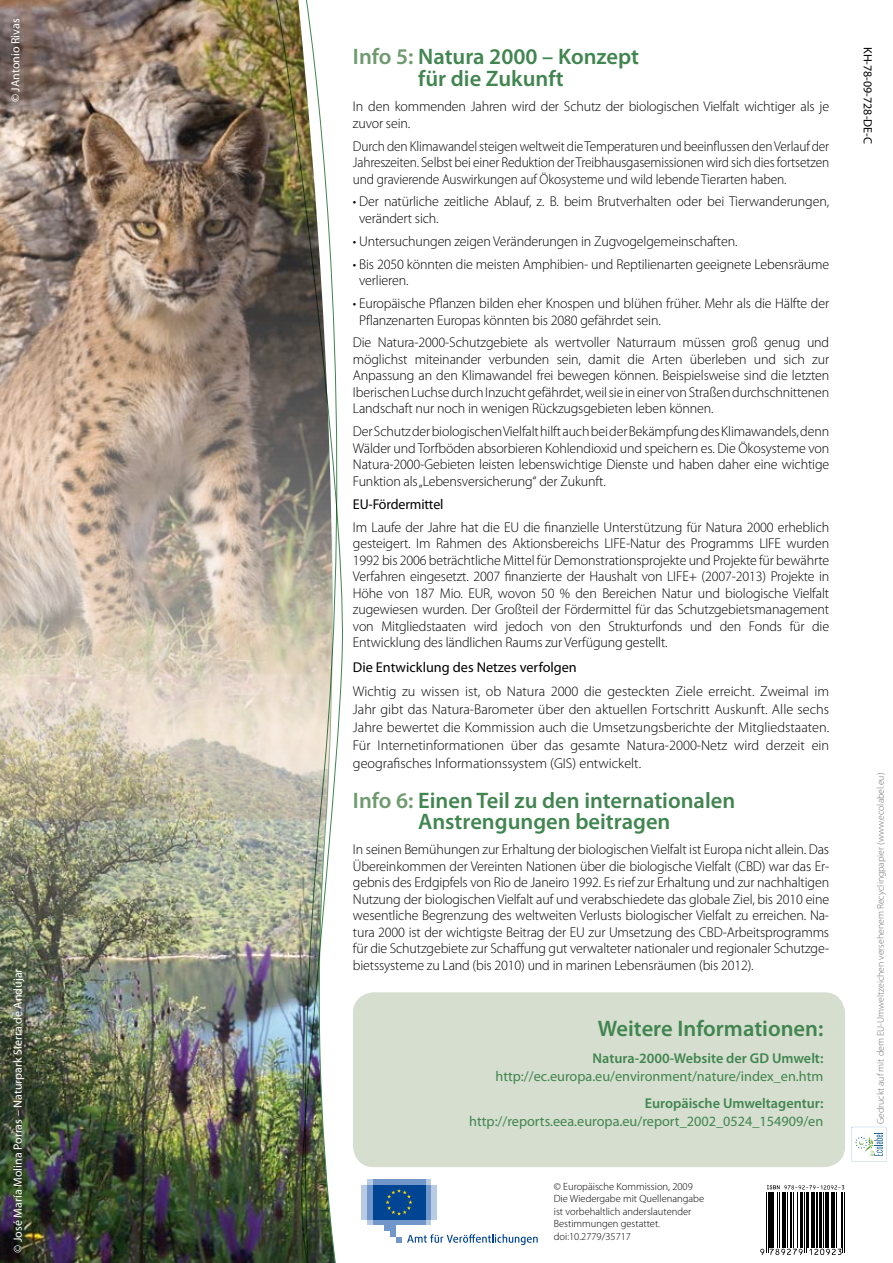
<style>
.page{position:relative;width:893px;height:1263px;background:#fff}
.page>*{position:absolute;margin:0;border:0;box-sizing:border-box;transform-origin:0 0}
.t1{font:600 22.5px/22.5px "Myriad Pro";color:#418550;text-align:center}
.t2{font:300 14.25px/16.5px "Myriad Pro";letter-spacing:-.01em;color:#000;text-align:justify}
.t3{font:300 14.25px/16.5px "Myriad Pro";letter-spacing:-.01em;color:#000;text-align:justify;scale:.94 1}
.t4{font:14.25px "Myriad Pro";color:#418550}
.t5{font:600 14.25px "Myriad Pro";color:#418550}
.t6{font:14.25px "Myriad Pro";color:#000}
.t7{font:12px "Myriad Pro";color:#fff}
.t8{font:12px "Myriad Pro";color:#000}
.t9{font:300 10.5px/12.6px "Myriad Pro";color:#000}
.t10{font:300 9.75px "Myriad Pro";color:#707173}
.s1{color:#6f9a6e}
</style>
<div class="page">
<div style="left:353px;top:992px;width:492px;height:175px;background:#d5decf;border-radius:21px"></div>
<img style="left:0;top:819px;width:273px;height:444px">
<img style="left:0;top:0;width:273px;height:819px">
<img style="left:273px;top:0;width:70px;height:1263px">
<svg style="left:852px;top:1127px;width:34px;height:35px"></svg>
<svg style="left:367px;top:1219px;width:64px;height:6px"></svg>
<svg style="left:367px;top:1179px;width:64px;height:6px"></svg>
<div style="left:373px;top:1179px;width:52px;height:6px;background:#7197ca"></div>
<div style="left:373px;top:1219px;width:52px;height:6px;background:#7197ca"></div>
<div style="left:425px;top:1185px;width:6px;height:34px;background:#7197ca"></div>
<div style="left:431px;top:1185px;width:6px;height:34px;background:#b8cbe4"></div>
<div style="left:367px;top:1185px;width:6px;height:34px;background:#7197ca"></div>
<div style="left:361px;top:1185px;width:6px;height:34px;background:#b8cbe4"></div>
<div style="left:385px;top:1219px;width:11px;height:12px;background:#7197ca"></div>
<div style="left:390px;top:1219px;width:6px;height:18px;background:#7197ca"></div>
<div style="left:373px;top:1185px;width:52px;height:34px;background:#004494"></div>
<svg style="left:385px;top:1189px;width:27px;height:26px"></svg>
<svg style="left:396px;top:1234px;width:142px;height:11px"></svg>
<hr style="left:766px;top:1193px;width:1px;height:60px;background:#000">
<hr style="left:768px;top:1193px;width:1px;height:60px;background:#000">
<hr style="left:769px;top:1193px;width:3px;height:55px;background:#000">
<hr style="left:773px;top:1193px;width:1px;height:55px;background:#000">
<hr style="left:777px;top:1193px;width:1px;height:55px;background:#000">
<hr style="left:779px;top:1193px;width:1px;height:55px;background:#000">
<hr style="left:782px;top:1193px;width:1px;height:55px;background:#000">
<hr style="left:783px;top:1193px;width:3px;height:55px;background:#000">
<hr style="left:788px;top:1193px;width:1px;height:55px;background:#000">
<hr style="left:790px;top:1193px;width:2px;height:55px;background:#000">
<hr style="left:793px;top:1193px;width:1px;height:55px;background:#000">
<hr style="left:797px;top:1193px;width:1px;height:55px;background:#000">
<hr style="left:800px;top:1193px;width:1px;height:55px;background:#000">
<hr style="left:802px;top:1193px;width:1px;height:55px;background:#000">
<hr style="left:804px;top:1193px;width:1px;height:60px;background:#000">
<hr style="left:806px;top:1193px;width:1px;height:60px;background:#000">
<hr style="left:808px;top:1193px;width:1px;height:55px;background:#000">
<hr style="left:811px;top:1193px;width:1px;height:55px;background:#000">
<hr style="left:813px;top:1193px;width:2px;height:55px;background:#000">
<hr style="left:816px;top:1193px;width:1px;height:55px;background:#000">
<hr style="left:819px;top:1193px;width:2px;height:55px;background:#000">
<hr style="left:823px;top:1193px;width:1px;height:55px;background:#000">
<hr style="left:825px;top:1193px;width:2px;height:55px;background:#000">
<hr style="left:828px;top:1193px;width:1px;height:55px;background:#000">
<hr style="left:831px;top:1193px;width:1px;height:55px;background:#000">
<hr style="left:833px;top:1193px;width:2px;height:55px;background:#000">
<hr style="left:837px;top:1193px;width:1px;height:55px;background:#000">
<hr style="left:841px;top:1193px;width:1px;height:55px;background:#000">
<hr style="left:842px;top:1193px;width:1px;height:60px;background:#000">
<hr style="left:844px;top:1193px;width:1px;height:60px;background:#000">
<svg style="left:767px;top:1185px;width:77px;height:4px"></svg>
<svg style="left:760px;top:1249px;width:43px;height:6px"></svg>
<svg style="left:809px;top:1249px;width:32px;height:6px"></svg>
<p class="t7" style="left:8px;top:102px;width:85px;rotate:-90deg">© JAntonio Rivas</p>
<p class="t7" style="left:10px;top:1252px;width:285px;rotate:-90deg">© José María Molina Porras – Naturpark Sierra de Andújar</p>
<h1 class="t1" style="left:353px;top:44px;width:288px"><span class="s1">Info 5:</span> Natura 2000 – Konzept für die Zukunft</h1>
<p class="t2" style="left:353px;top:98px;width:478px">In den kommenden Jahren wird der Schutz der biologischen Vielfalt wichtiger als je zuvor sein.</p>
<p class="t3" style="left:353px;top:138px;width:508px">Durch den Klimawandel steigen weltweit die Temperaturen und beeinflussen den Verlauf der Jahreszeiten. Selbst bei einer Reduktion der Treibhausgasemissionen wird sich dies fortsetzen und gravierende Auswirkungen auf Ökosysteme und wild lebende Tierarten haben.</p>
<p class="t2" style="left:359px;top:194px;width:471px;text-indent:-6px">• Der natürliche zeitliche Ablauf, z. B. beim Brutverhalten oder bei Tierwanderungen, verändert sich.</p>
<p class="t2" style="left:353px;top:233px;width:386px">• Untersuchungen zeigen Veränderungen in Zugvogelgemeinschaften.</p>
<p class="t2" style="left:359px;top:256px;width:472px;text-indent:-6px">• Bis 2050 könnten die meisten Amphibien- und Reptilienarten geeignete Lebensräume verlieren.</p>
<p class="t2" style="left:359px;top:295px;width:471px;text-indent:-6px">• Europäische Pflanzen bilden eher Knospen und blühen früher. Mehr als die Hälfte der<br>Pflanzenarten Europas könnten bis 2080 gefährdet sein.</p>
<p class="t2" style="left:353px;top:335px;width:478px">Die Natura-2000-Schutzgebiete als wertvoller Naturraum müssen groß genug und möglichst miteinander verbunden sein, damit die Arten überleben und sich zur Anpassung an den Klimawandel frei bewegen können. Beispielsweise sind die letzten Iberischen Luchse durch Inzucht gefährdet, weil sie in einer von Straßen durchschnittenen Landschaft nur noch in wenigen Rückzugsgebieten leben können.</p>
<p class="t2" style="left:353px;top:424px;width:478px">Der Schutz der biologischen Vielfalt hilft auch bei der Bekämpfung des Klimawandels, denn Wälder und Torfböden absorbieren Kohlendioxid und speichern es. Die Ökosysteme von Natura-2000-Gebieten leisten lebenswichtige Dienste und haben daher eine wichtige Funktion als „Lebensversicherung“ der Zukunft.</p>
<p class="t6" style="left:353px;top:495px;width:92px">EU-Fördermittel</p>
<p class="t2" style="left:353px;top:519px;width:478px">Im Laufe der Jahre hat die EU die finanzielle Unterstützung für Natura 2000 erheblich gesteigert. Im Rahmen des Aktionsbereichs LIFE-Natur des Programms LIFE wurden 1992 bis 2006 beträchtliche Mittel für Demonstrationsprojekte und Projekte für bewährte Verfahren eingesetzt. 2007 finanzierte der Haushalt von LIFE+ (2007-2013) Projekte in Höhe von 187 Mio. EUR, wovon 50 % den Bereichen Natur und biologische Vielfalt zugewiesen wurden. Der Großteil der Fördermittel für das Schutzgebietsmanagement von Mitgliedstaaten wird jedoch von den Strukturfonds und den Fonds für die Entwicklung des ländlichen Raums zur Verfügung gestellt.</p>
<p class="t6" style="left:353px;top:658px;width:225px">Die Entwicklung des Netzes verfolgen</p>
<p class="t2" style="left:353px;top:682px;width:478px;line-height:18px">Wichtig zu wissen ist, ob Natura 2000 die gesteckten Ziele erreicht. Zweimal im Jahr gibt das Natura-Barometer über den aktuellen Fortschritt Auskunft. Alle sechs Jahre bewertet die Kommission auch die Umsetzungsberichte der Mitgliedstaaten.<br>Für Internetinformationen über das gesamte Natura-2000-Netz wird derzeit ein geografisches Informationssystem (GIS) entwickelt.</p>
<h1 class="t1" style="left:353px;top:789px;width:384px;line-height:21px"><span class="s1">Info 6:</span> Einen Teil zu den internationalen<br>Anstrengungen beitragen</h1>
<p class="t2" style="left:353px;top:841px;width:478px">In seinen Bemühungen zur Erhaltung der biologischen Vielfalt ist Europa nicht allein. Das Übereinkommen der Vereinten Nationen über die biologische Vielfalt (CBD) war das Er&shy;gebnis des Erdgipfels von Rio de Janeiro 1992. Es rief zur Erhaltung und zur nachhaltigen Nutzung der biologischen Vielfalt auf und verabschiedete das globale Ziel, bis 2010 eine wesentliche Begrenzung des weltweiten Verlusts biologischer Vielfalt zu erreichen. Na&shy;tura 2000 ist der wichtigste Beitrag der EU zur Umsetzung des CBD-Arbeitsprogramms für die Schutzgebiete zur Schaffung gut verwalteter nationaler und regionaler Schutzge&shy;bietssysteme zu Land (bis 2010) und in marinen Lebensräumen (bis 2012).</p>
<h1 class="t1" style="left:598px;top:1016px;width:227px">Weitere Informationen:</h1>
<p class="t5" style="left:593px;top:1049px;width:232px">Natura-2000-Website der GD Umwelt:</p>
<p class="t4" style="left:496px;top:1067px;width:329px">http://ec.europa.eu/environment/nature/index_en.htm</p>
<p class="t5" style="left:645px;top:1094px;width:180px">Europäische Umweltagentur:</p>
<p class="t4" style="left:469px;top:1112px;width:356px">http://reports.eea.europa.eu/report_2002_0524_154909/en</p>
<p class="t9" style="left:554px;top:1180px;width:152px">© Europäische Kommission, 2009<br>Die Wiedergabe mit Quellenangabe ist vorbehaltlich anderslautender<br>Bestimmungen gestattet. doi:10.2779/35717</p>
<p class="t8" style="left:875px;top:47px;width:98px;rotate:90deg">KH-78-09-728-DE-C</p>
<p class="t10" style="left:875px;top:1124px;width:352px;rotate:-90deg">Gedruckt auf mit dem EU-Umweltzeichen versehenem Recyclingpapier (www.ecolabel.eu)</p>
</div>
